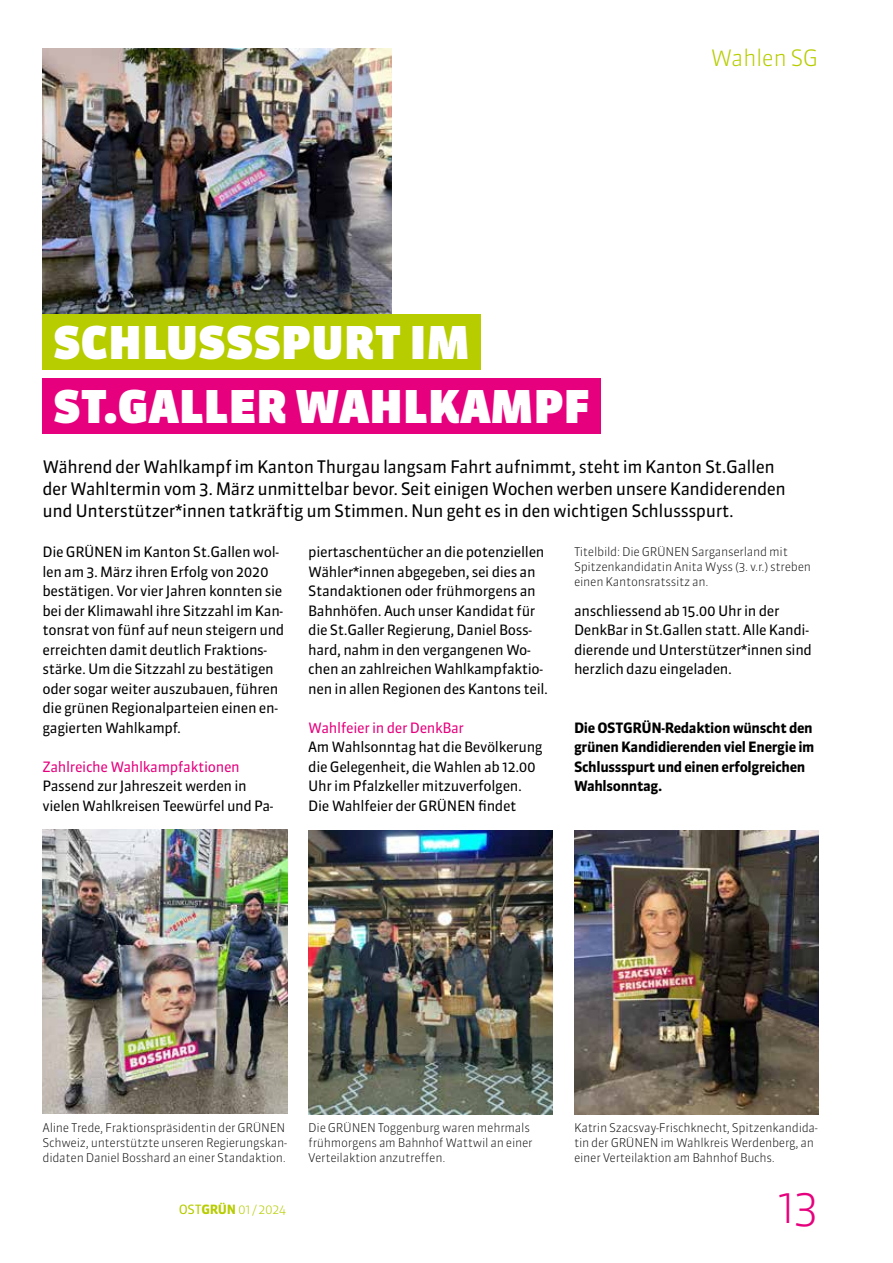
<style>
.page{position:relative;width:893px;height:1263px;background:#fff}
.page>*{position:absolute;margin:0;border:0;box-sizing:border-box;transform-origin:0 0}
.t1{font:900 45px "Sanuk OT";letter-spacing:.01em;color:#fff}
.t2{font:300 45px "Sanuk OT";color:#e6007d}
.t3{font:300 22.5px "Sanuk OT";letter-spacing:-.025em;color:#b7cd00}
.t4{font:17.25px/22.2px "Sanuk OT";letter-spacing:-.025em;color:#000}
.t5{font:14.25px/19.5px "Sanuk OT";letter-spacing:-.025em;color:#000}
.t6{font:700 14.25px/19.5px "Sanuk OT";letter-spacing:-.025em;color:#000}
.t7{font:14.25px "Sanuk OT";letter-spacing:-.025em;color:#e6007d}
.t8{font:700 12.75px "Sanuk OT";letter-spacing:-.025em;color:#b7cd00}
.t9{font:300 12.75px "Sanuk OT";color:#b7cd00}
.t10{font:300 12px/15px "Sanuk OT";letter-spacing:-.025em;color:#000}
.s1{font-weight:400}
.s2{font-weight:700}
.s3{font-weight:300}
</style>
<div class="page">
<img style="left:43px;top:49px;width:348px;height:266px">
<div style="left:43px;top:378px;width:558px;height:56px;background:#e6007d"></div>
<div style="left:43px;top:315px;width:438px;height:55px;background:#b7cd00"></div>
<img style="left:308px;top:830px;width:245px;height:284px">
<img style="left:43px;top:829px;width:244px;height:284px">
<img style="left:574px;top:830px;width:245px;height:284px">
<h1 class="t1" style="left:54px;top:314px;width:417px">SCHLUSSSPURT IM</h1>
<h1 class="t1" style="left:54px;top:378px;width:538px">ST.GALLER WAHLKAMPF</h1>
<h2 class="t3" style="left:710px;top:44px;width:110px">Wahlen SG</h2>
<p class="t4" style="left:43px;top:455px;width:745px">Während der Wahlkampf im Kanton Thurgau langsam Fahrt aufnimmt, steht im Kanton St.Gallen der Wahltermin vom 3. März unmittelbar bevor. Seit einigen Wochen werben unsere Kandiderenden und Unterstützer*innen tatkräftig um Stimmen. Nun geht es in den wichtigen Schlussspurt.</p>
<p class="t5" style="left:43px;top:542px;width:243px">Die GRÜNEN im Kanton St.Gallen wol&shy;len am 3. März ihren Erfolg von 2020 bestätigen. Vor vier Jahren konnten sie bei der Klimawahl ihre Sitzzahl im Kan&shy;tonsrat von fünf auf neun steigern und erreichten damit deutlich Fraktions&shy;stärke. Um die Sitzzahl zu bestätigen oder sogar weiter auszubauen, führen die grünen Regionalparteien einen en&shy;gagierten Wahlkampf.</p>
<p class="t7" style="left:43px;top:758px;width:199px">Zahlreiche Wahlkampfaktionen</p>
<p class="t5" style="left:43px;top:776px;width:233px">Passend zur Jahreszeit werden in vielen Wahlkreisen Teewürfel und Pa-</p>
<p class="t10" style="left:574px;top:544px;width:239px">Titelbild: Die GRÜNEN Sarganserland mit<br>Spitzenkandidatin Anita Wyss (3. v.r.) streben einen Kantonsratssitz an.</p>
<p class="t5" style="left:308px;top:542px;width:241px">piertaschentücher an die potenziellen Wähler*innen abgegeben, sei dies an Standaktionen oder frühmorgens an Bahnhöfen. Auch unser Kandidat für die St.Galler Regierung, Daniel Boss&shy;hard, nahm in den vergangenen Wo&shy;chen an zahlreichen Wahlkampfaktio&shy;nen in allen Regionen des Kantons teil.</p>
<p class="t7" style="left:308px;top:719px;width:157px">Wahlfeier in der DenkBar</p>
<p class="t5" style="left:308px;top:737px;width:236px">Am Wahlsonntag hat die Bevölkerung die Gelegenheit, die Wahlen ab 12.00<br>Uhr im Pfalzkeller mitzuverfolgen.<br>Die Wahlfeier der GRÜNEN findet</p>
<p class="t5" style="left:574px;top:601px;width:240px">anschliessend ab 15.00 Uhr in der DenkBar in St.Gallen statt. Alle Kandi&shy;dierende und Unterstützer*innen sind herzlich dazu eingeladen.</p>
<p class="t6" style="left:574px;top:718px;width:242px">Die OSTGRÜN-Redaktion wünscht den grünen Kandidierenden viel Energie im<br>Schlussspurt und einen erfolgreichen<br>Wahlsonntag.</p>
<p class="t10" style="left:43px;top:1120px;width:246px">Aline Trede, Fraktionspräsidentin der GRÜNEN<br>Schweiz, unterstützte unseren Regierungskan&shy;didaten Daniel Bosshard an einer Standaktion.</p>
<p class="t10" style="left:308px;top:1120px;width:226px">Die GRÜNEN Toggenburg waren mehrmals frühmorgens am Bahnhof Wattwil an einer<br>Verteilaktion anzutreffen.</p>
<p class="t10" style="left:574px;top:1120px;width:245px">Katrin Szacsvay-Frischknecht, Spitzenkandida&shy;tin der GRÜNEN im Wahlkreis Werdenberg, an einer Verteilaktion am Bahnhof Buchs.</p>
<p class="t9" style="left:179px;top:1201px;width:109px"><span class="s1">OST</span><span class="s2">GRÜN</span> 01 / 2024</p>
<p class="t8" style="left:195px;top:1207px;width:93px">greenfo <span class="s3">01 / 2015</span></p>
<h1 class="t2" style="left:777px;top:1179px;width:43px">13</h1>
</div>
